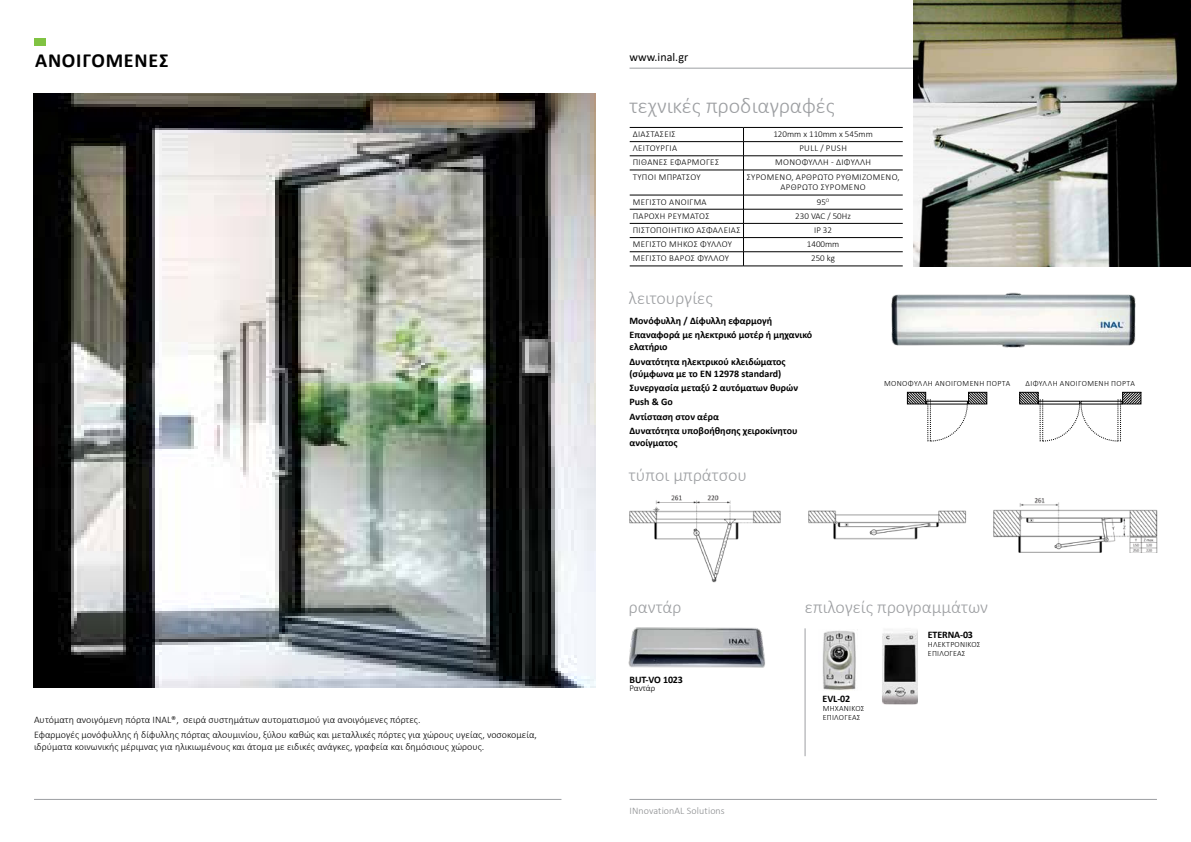
<style>
.page{position:relative;width:1191px;height:842px;background:#fff}
.page>*{position:absolute;margin:0;border:0;box-sizing:border-box;transform-origin:0 0}
.t1{font:300 22px "Calibri";color:#9d9fa2}
.t2{font:700 20px "Calibri";letter-spacing:.04em;color:#000}
.t3{font:300 18px "Calibri";color:#9d9fa2}
.t4{font:12px "Calibri";color:#000}
.t5{font:300 10px/14.8px "Calibri";color:#000}
.t6{font:700 10px/14.3px "Calibri";color:#000}
.t7{font:300 10px "Calibri";letter-spacing:.01em;color:#8a8c8e}
.t8{font:300 9px/10px "Calibri";letter-spacing:.04em;color:#000;text-align:center}
.t9{font:300 9px "Calibri";color:#000}
.t10{font:300 8px/9px "Calibri";letter-spacing:.03em;color:#000}
</style>
<div class="page">
<hr style="left:629px;top:68px;width:528px;height:1px;background:#9d9fa2">
<hr style="left:629px;top:799px;width:528px;height:1px;background:#9d9fa2">
<hr style="left:34px;top:799px;width:527px;height:1px;background:#9d9fa2">
<div style="left:34px;top:38px;width:12px;height:7px;background:#80c342"></div>
<img style="left:34px;top:94px;width:561px;height:594px">
<img style="left:891px;top:293px;width:245px;height:54px">
<hr style="left:629px;top:127px;width:114px;height:1px;background:#000">
<hr style="left:743px;top:127px;width:159px;height:1px;background:#000">
<hr style="left:629px;top:141px;width:114px;height:1px;background:#000">
<hr style="left:743px;top:141px;width:159px;height:1px;background:#000">
<hr style="left:629px;top:156px;width:114px;height:1px;background:#000">
<hr style="left:743px;top:156px;width:159px;height:1px;background:#000">
<hr style="left:629px;top:170px;width:114px;height:1px;background:#000">
<hr style="left:743px;top:170px;width:159px;height:1px;background:#000">
<hr style="left:629px;top:195px;width:114px;height:1px;background:#000">
<hr style="left:743px;top:195px;width:159px;height:1px;background:#000">
<hr style="left:629px;top:209px;width:114px;height:1px;background:#000">
<hr style="left:743px;top:209px;width:159px;height:1px;background:#000">
<hr style="left:629px;top:223px;width:114px;height:1px;background:#000">
<hr style="left:743px;top:223px;width:159px;height:1px;background:#000">
<hr style="left:629px;top:237px;width:114px;height:1px;background:#000">
<hr style="left:743px;top:237px;width:159px;height:1px;background:#000">
<hr style="left:629px;top:252px;width:114px;height:1px;background:#000">
<hr style="left:743px;top:252px;width:159px;height:1px;background:#000">
<svg style="left:743px;top:128px;width:1px;height:138px"></svg>
<hr style="left:629px;top:266px;width:114px;height:1px;background:#000">
<hr style="left:743px;top:266px;width:159px;height:1px;background:#000">
<img style="left:628px;top:627px;width:137px;height:40px">
<svg style="left:907px;top:392px;width:80px;height:49px"></svg>
<svg style="left:1019px;top:392px;width:122px;height:49px"></svg>
<img style="left:913px;top:0;width:278px;height:266px">
<hr style="left:805px;top:628px;width:1px;height:128px;background:#9d9fa2">
<img style="left:808px;top:510px;width:158px;height:30px">
<img style="left:966px;top:498px;width:192px;height:55px">
<img style="left:629px;top:495px;width:152px;height:88px">
<img style="left:822px;top:630px;width:34px;height:60px">
<img style="left:882px;top:630px;width:36px;height:74px">
<h2 class="t2" style="left:35px;top:46px;width:135px">ΑΝΟΙΓΟΜΕΝΕΣ</h2>
<p class="t5" style="left:34px;top:712px;width:504px">Αυτόματη ανοιγόμενη πόρτα INAL®, σειρά συστημάτων αυτοματισμού για ανοιγόμενες πόρτες.<br>Εφαρμογές μονόφυλλης ή δίφυλλης πόρτας αλουμινίου, ξύλου καθώς και μεταλλικές πόρτες για χώρους υγείας, νοσοκομεία,</p>
<p class="t5" style="left:34px;top:739px;width:452px">ιδρύματα κοινωνικής μέριμνας για ηλικιωμένους και άτομα με ειδικές ανάγκες, γραφεία και δημόσιους χώρους.</p>
<p class="t4" style="left:629px;top:49px;width:60px">www.inal.gr</p>
<h1 class="t1" style="left:629px;top:92px;width:207px">τεχνικές προδιαγραφές</h1>
<p class="t8" style="left:632px;top:129px;width:44px">ΔΙΑΣΤΆΣΕΙΣ</p>
<p class="t9" style="left:773px;top:128px;width:101px">120mm x 110mm x 545mm</p>
<p class="t8" style="left:632px;top:143px;width:46px">ΛΕΙΤΟΥΡΓΊΑ</p>
<p class="t8" style="left:799px;top:143px;width:49px">PULL / PUSH</p>
<p class="t8" style="left:632px;top:157px;width:88px">ΠΙΘΑΝΈΣ ΕΦΑΡΜΟΓΈΣ</p>
<p class="t8" style="left:775px;top:157px;width:97px">ΜΟΝΌΦΥΛΛΗ - ΔΊΦΥΛΛΗ</p>
<p class="t8" style="left:632px;top:171px;width:69px">ΤΎΠΟΙ ΜΠΡΆΤΣΟΥ</p>
<p class="t8" style="left:746px;top:171px;width:154px">ΣΥΡΌΜΕΝΟ, ΑΡΘΡΩΤΌ ΡΥΘΜΙΖΌΜΕΝΟ,<br>ΑΡΘΡΩΤΌ ΣΥΡΌΜΕΝΟ</p>
<p class="t8" style="left:632px;top:197px;width:75px">ΜΈΓΙΣΤΟ ΆΝΟΙΓΜΑ</p>
<p class="t8" style="left:817px;top:197px;width:14px">95<sup>O</sup></p>
<p class="t8" style="left:632px;top:211px;width:78px">ΠΑΡΟΧΉ ΡΕΎΜΑΤΟΣ</p>
<p class="t9" style="left:795px;top:210px;width:57px">230 VAC / 50Hz</p>
<p class="t8" style="left:632px;top:225px;width:109px">ΠΙΣΤΟΠΟΙΗΤΙΚΌ ΑΣΦΑΛΕΊΑΣ</p>
<p class="t8" style="left:814px;top:225px;width:19px">ΙΡ 32</p>
<p class="t8" style="left:632px;top:239px;width:101px">ΜΈΓΙΣΤΟ ΜΉ ΚΟΣ ΦΎΛΛΟΥ</p>
<p class="t8" style="left:807px;top:239px;width:34px">1400mm</p>
<p class="t8" style="left:632px;top:253px;width:98px">ΜΈΓΙΣΤΟ ΒΆΡΟΣ ΦΎΛΛΟΥ</p>
<p class="t8" style="left:811px;top:253px;width:25px">250 kg</p>
<h3 class="t3" style="left:629px;top:287px;width:85px">λειτουργίες</h3>
<p class="t6" style="left:629px;top:314px;width:184px">Μονόφυλλη / Δίφυλλη εφαρμογή<br>Επαναφορά με ηλεκτρικό μοτέρ ή μηχανικό</p>
<p class="t6" style="left:629px;top:340px;width:158px">ελατήριο<br>Δυνατότητα ηλεκτρικού κλειδώματος</p>
<p class="t6" style="left:629px;top:366px;width:170px">(σύμφωνα με το EN 12978 standard)<br>Συνεργασία μεταξύ 2 αυτόματων θυρών<br>Push &amp; Go<br>Αντίσταση στον αέρα<br>Δυνατότητα υποβοήθησης χειροκίνητου</p>
<p class="t6" style="left:629px;top:435px;width:50px">ανοίγματος</p>
<h3 class="t3" style="left:629px;top:464px;width:120px">τύποι μπράτσου</h3>
<p class="t10" style="left:884px;top:379px;width:128px">ΜΟΝΟΦΥΛΛΗ ΑΝΟΙΓΟΜΕΝΗ ΠΟΡΤΑ</p>
<p class="t10" style="left:1025px;top:379px;width:111px">ΔΙΦΥΛΛΗ ΑΝΟΙΓΟΜΕΝΗ ΠΟΡΤΑ</p>
<h3 class="t3" style="left:629px;top:596px;width:54px">ραντάρ</h3>
<h3 class="t3" style="left:805px;top:596px;width:185px">επιλογείς προγραμμάτων</h3>
<p class="t6" style="left:629px;top:672px;width:55px">BUT-VO 1023</p>
<p class="t8" style="left:629px;top:683px;width:27px">Ραντάρ</p>
<p class="t7" style="left:629px;top:804px;width:97px">INnovationAL Solutions</p>
<p class="t6" style="left:822px;top:691px;width:29px">EVL-02</p>
<p class="t10" style="left:822px;top:703px;width:43px">MHXAΝΙΚΌΣ<br>ΕΠΙΛΟΓΈΑΣ</p>
<p class="t6" style="left:927px;top:627px;width:47px">ETERNA-03</p>
<p class="t10" style="left:928px;top:639px;width:54px">ΗΛΕΚΤΡΟΝΙΚΌΣ<br>ΕΠΙΛΟΓΈΑΣ</p>
</div>
